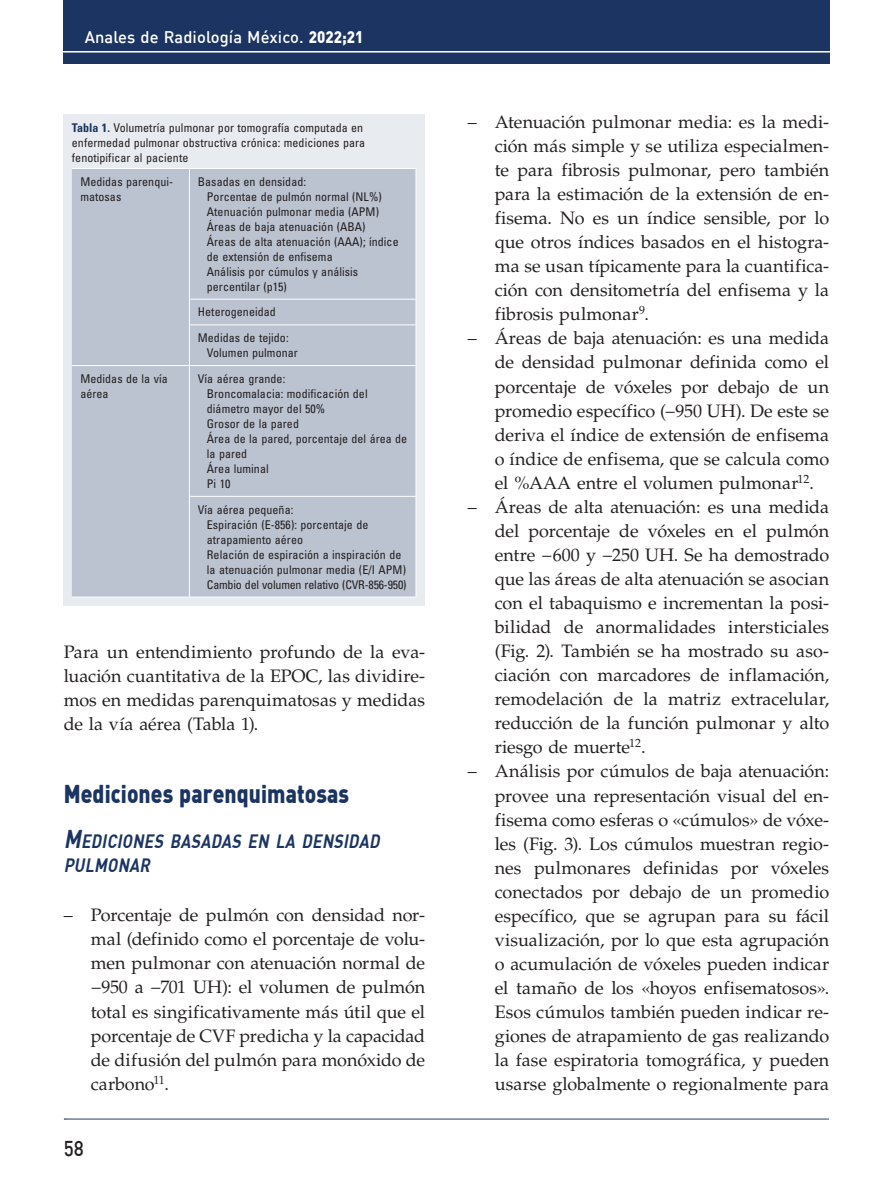
<style>
.page{position:relative;width:893px;height:1191px;background:#fff}
.page>*{position:absolute;margin:0;border:0;box-sizing:border-box;transform-origin:0 0}
.t1{font:900 25.2px "DIN";letter-spacing:.005em;color:#1b3461;scale:.83 1}
.t2{font:500 21px "DIN";color:#231f20;scale:.9 1}
.t3{font:italic 700 18.9px/24.2px "DIN";color:#1b3461;scale:.83 1}
.t4{font:18px/24px "Palatino LT Std";color:#231f20;text-align:justify}
.t5{font:500 16.5px "DIN";letter-spacing:.005em;color:#fff}
.t6{font:condensed 12px/15px "Univers LT Std";letter-spacing:.005em;color:#231f20}
.s1{font-weight:900}
.s2{font-weight:700;color:#1b3461}
.s3{font-size:25.2px}
</style>
<div class="page">
<div style="left:59px;top:1115px;width:772px;height:6px;background:#1b3461;opacity:.4"></div>
<div style="left:63px;top:0;width:767px;height:64px;background:#1b3461"></div>
<hr style="left:59px;top:51px;width:775px;height:2px;background:#fff">
<div style="left:63px;top:115px;width:362px;height:491px;background:#e8ebef"></div>
<div style="left:72px;top:169px;width:343px;height:427px;background:#bbc2d0"></div>
<hr style="left:189px;top:299px;width:227px;height:1px;background:#fff">
<hr style="left:189px;top:324px;width:227px;height:1px;background:#fff">
<hr style="left:189px;top:365px;width:227px;height:1px;background:#fff">
<hr style="left:72px;top:168px;width:117px;height:1px;background:#fff">
<hr style="left:189px;top:169px;width:1px;height:130px;background:#fff">
<svg style="left:189px;top:299px;width:1px;height:25px"></svg>
<hr style="left:189px;top:325px;width:1px;height:40px;background:#fff">
<hr style="left:72px;top:365px;width:117px;height:1px;background:#fff">
<hr style="left:189px;top:366px;width:1px;height:130px;background:#fff">
<hr style="left:189px;top:497px;width:1px;height:99px;background:#fff">
<hr style="left:72px;top:596px;width:117px;height:1px;background:#fff">
<hr style="left:416px;top:497px;width:1px;height:99px;background:#fff">
<hr style="left:189px;top:596px;width:227px;height:1px;background:#fff">
<hr style="left:416px;top:169px;width:1px;height:130px;background:#fff">
<svg style="left:416px;top:300px;width:1px;height:24px"></svg>
<hr style="left:416px;top:325px;width:1px;height:40px;background:#fff">
<hr style="left:416px;top:366px;width:1px;height:130px;background:#fff">
<hr style="left:189px;top:496px;width:227px;height:1px;background:#fff">
<hr style="left:189px;top:168px;width:227px;height:1px;background:#fff">
<p class="t5" style="left:85px;top:26px;width:280px">Anales de Radiología México. <span class="s1">2022;21</span></p>
<p class="t6" style="left:72px;top:120px;width:295px"><span class="s2">Tabla 1.</span> Volumetría pulmonar por tomografía computada en enfermedad pulmonar obstructiva crónica: mediciones para fenotipificar al paciente</p>
<p class="t6" style="left:80px;top:174px;width:94px">Medidas parenqui&shy;matosas</p>
<p class="t6" style="left:207px;top:174px;width:193px;text-indent:-9px">Basadas en densidad:<br>Porcentae de pulmón normal (NL%)<br>Atenuación pulmonar media (APM)<br>Áreas de baja atenuación (ABA)<br>Áreas de alta atenuación (AAA); índice de extensión de enfisema<br>Análisis por cúmulos y análisis percentilar (p15)</p>
<p class="t6" style="left:198px;top:299px;width:92px;line-height:25.7px">Heterogeneidad<br>Medidas de tejido:</p>
<p class="t6" style="left:207px;top:345px;width:92px">Volumen pulmonar</p>
<p class="t6" style="left:80px;top:371px;width:89px">Medidas de la vía aérea</p>
<p class="t6" style="left:207px;top:371px;width:202px;text-indent:-9px">Vía aérea grande:<br>Broncomalacia: modificación del diámetro mayor del 50%<br>Grosor de la pared<br>Área de la pared, porcentaje del área de la pared<br>Área luminal<br>Pi 10</p>
<p class="t6" style="left:207px;top:501px;width:201px;text-indent:-9px">Vía aérea pequeña:<br>Espiración (E-856): porcentaje de atrapamiento aéreo<br>Relación de espiración a inspiración de la atenuación pulmonar media (E/I APM)<br>Cambio del volumen relativo (CVR-856-950)</p>
<p class="t4" style="left:64px;top:640px;width:363px">Para un entendimiento profundo de la eva&shy;luación cuantitativa de la EPOC, las dividire&shy;mos en medidas parenquimatosas y medidas de la vía aérea (Tabla 1).</p>
<h1 class="t1" style="left:64px;top:776px;width:345px">Mediciones parenquimatosas</h1>
<p class="t3" style="left:64px;top:828px;width:387px"><span class="s3">M</span>EDICIONES BASADAS EN LA DENSIDAD<br>PULMONAR</p>
<p class="t4" style="left:91px;top:902px;width:336px;text-indent:-27px">– Porcentaje de pulmón con densidad nor&shy;mal (definido como el porcentaje de volu&shy;men pulmonar con atenuación normal de −950 a −701 UH): el volumen de pulmón total es singificativamente más útil que el porcentaje de CVF predicha y la capacidad de difusión del pulmón para monóxido de carbono<sup>11</sup>.</p>
<p class="t2" style="left:64px;top:1135px;width:24px">58</p>
<p class="t4" style="left:495px;top:110px;width:336px;text-indent:-27px">– Atenuación pulmonar media: es la medi&shy;ción más simple y se utiliza especialmen&shy;te para fibrosis pulmonar, pero también para la estimación de la extensión de en&shy;fisema. No es un índice sensible, por lo que otros índices basados en el histogra&shy;ma se usan típicamente para la cuantifica&shy;ción con densitometría del enfisema y la fibrosis pulmonar<sup>9</sup>.</p>
<p class="t4" style="left:495px;top:327px;width:336px;text-indent:-27px">– Áreas de baja atenuación: es una medida de densidad pulmonar definida como el porcentaje de vóxeles por debajo de un promedio específico (−950 UH). De este se deriva el índice de extensión de enfisema o índice de enfisema, que se calcula como el %AAA entre el volumen pulmonar<sup>12</sup>.</p>
<p class="t4" style="left:495px;top:495px;width:336px;text-indent:-27px">– Áreas de alta atenuación: es una medida del porcentaje de vóxeles en el pulmón entre −600 y −250 UH. Se ha demostrado que las áreas de alta atenuación se asocian con el tabaquismo e incrementan la posi&shy;bilidad de anormalidades intersticiales (Fig. 2). También se ha mostrado su aso&shy;ciación con marcadores de inflamación, remodelación de la matriz extracelular, reducción de la función pulmonar y alto riesgo de muerte<sup>12</sup>.</p>
<p class="t4" style="left:495px;top:759px;width:336px;text-indent:-27px">– Análisis por cúmulos de baja atenuación: provee una representación visual del en&shy;fisema como esferas o «cúmulos» de vóxe&shy;les (Fig. 3). Los cúmulos muestran regio&shy;nes pulmonares definidas por vóxeles conectados por debajo de un promedio específico, que se agrupan para su fácil visualización, por lo que esta agrupación o acumulación de vóxeles pueden indicar el tamaño de los «hoyos enfisematosos».<br>Esos cúmulos también pueden indicar re&shy;giones de atrapamiento de gas realizando la fase espiratoria tomográfica, y pueden usarse globalmente o regionalmente para</p>
</div>
